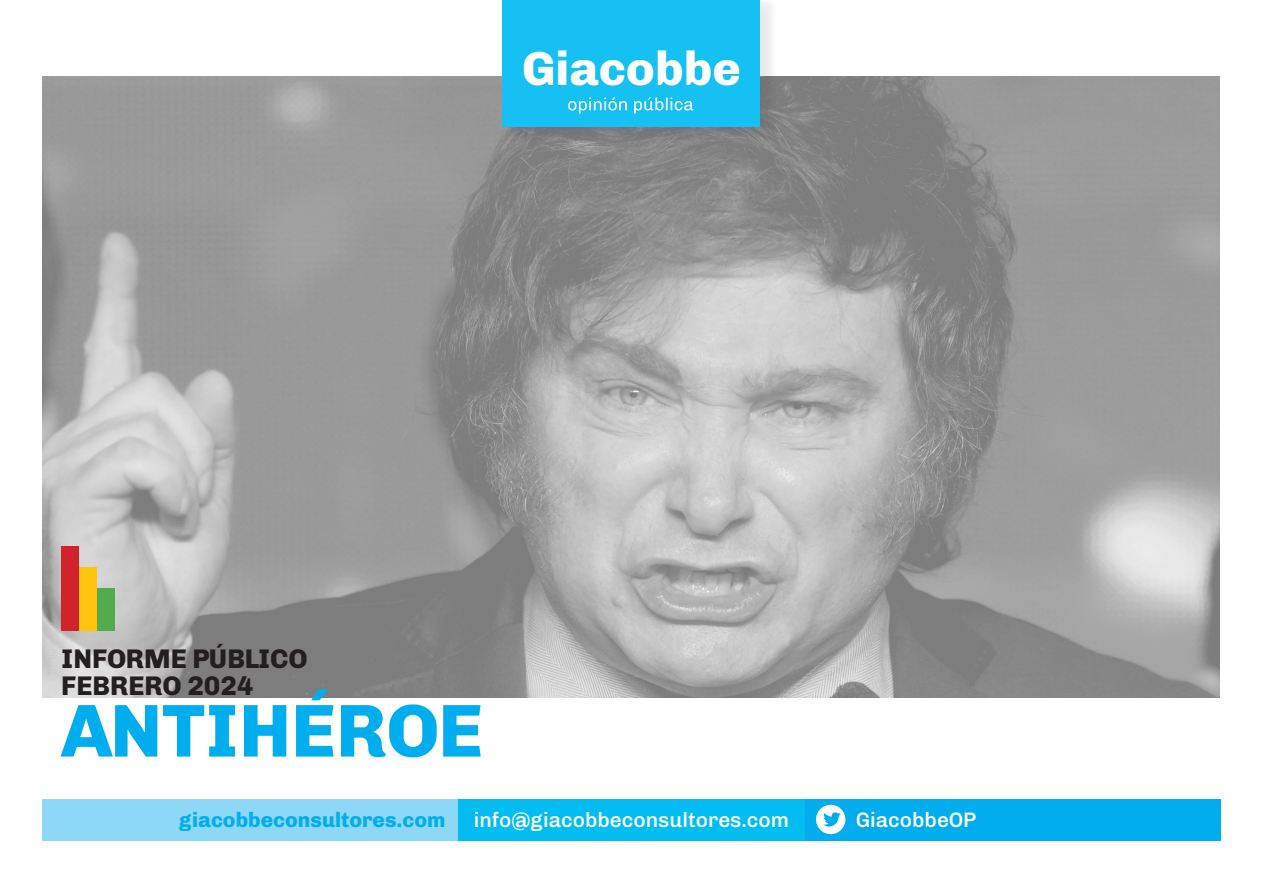
<style>
.page{position:relative;width:1263px;height:893px;background:#fff}
.page>*{position:absolute;margin:0;border:0;box-sizing:border-box;transform-origin:0 0}
.t1{font:800 75px "Chivo";color:#00aeef}
.t2{font:800 48px "Chivo";color:#fff}
.t3{font:800 27px "Chivo";color:#231f20}
.t4{font:500 21px "Chivo";color:#fff}
.t5{font:800 21px "Chivo";color:#00aeef}
</style>
<div class="page">
<div style="left:458px;top:799px;width:347px;height:42px;background:#01bdf2"></div>
<div style="left:43px;top:799px;width:415px;height:42px;background:#8dd7f7"></div>
<div style="left:805px;top:799px;width:415px;height:42px;background:#00aeef"></div>
<div style="left:816px;top:805px;width:29px;height:29px;background:#fff;border-radius:50%"></div>
<svg style="left:823px;top:812px;width:18px;height:15px"></svg>
<img style="left:43px;top:76px;width:1177px;height:621px">
<div style="left:505px;top:0;width:274px;height:145px;background:#231f20;opacity:.05"></div>
<div style="left:503px;top:0;width:257px;height:127px;background:#15c0f2"></div>
<svg style="left:568px;top:98px;width:125px;height:16px"></svg>
<div style="left:80px;top:568px;width:17px;height:63px;background:#fec40e"></div>
<div style="left:61px;top:547px;width:17px;height:84px;background:#d1232a"></div>
<div style="left:98px;top:589px;width:17px;height:42px;background:#54ab4e"></div>
<p class="t2" style="left:522px;top:30px;width:220px">Giacobbe</p>
<p class="t3" style="left:61px;top:637px;width:248px">INFORME PÚBLICO</p>
<p class="t3" style="left:61px;top:664px;width:194px">FEBRERO 2024</p>
<p class="t1" style="left:61px;top:671px;width:424px">ANTIHÉROE</p>
<p class="t5" style="left:179px;top:803px;width:268px">giacobbeconsultores.com</p>
<p class="t4" style="left:474px;top:803px;width:317px">info@giacobbeconsultores.com</p>
<p class="t4" style="left:856px;top:803px;width:122px">GiacobbeOP</p>
</div>
